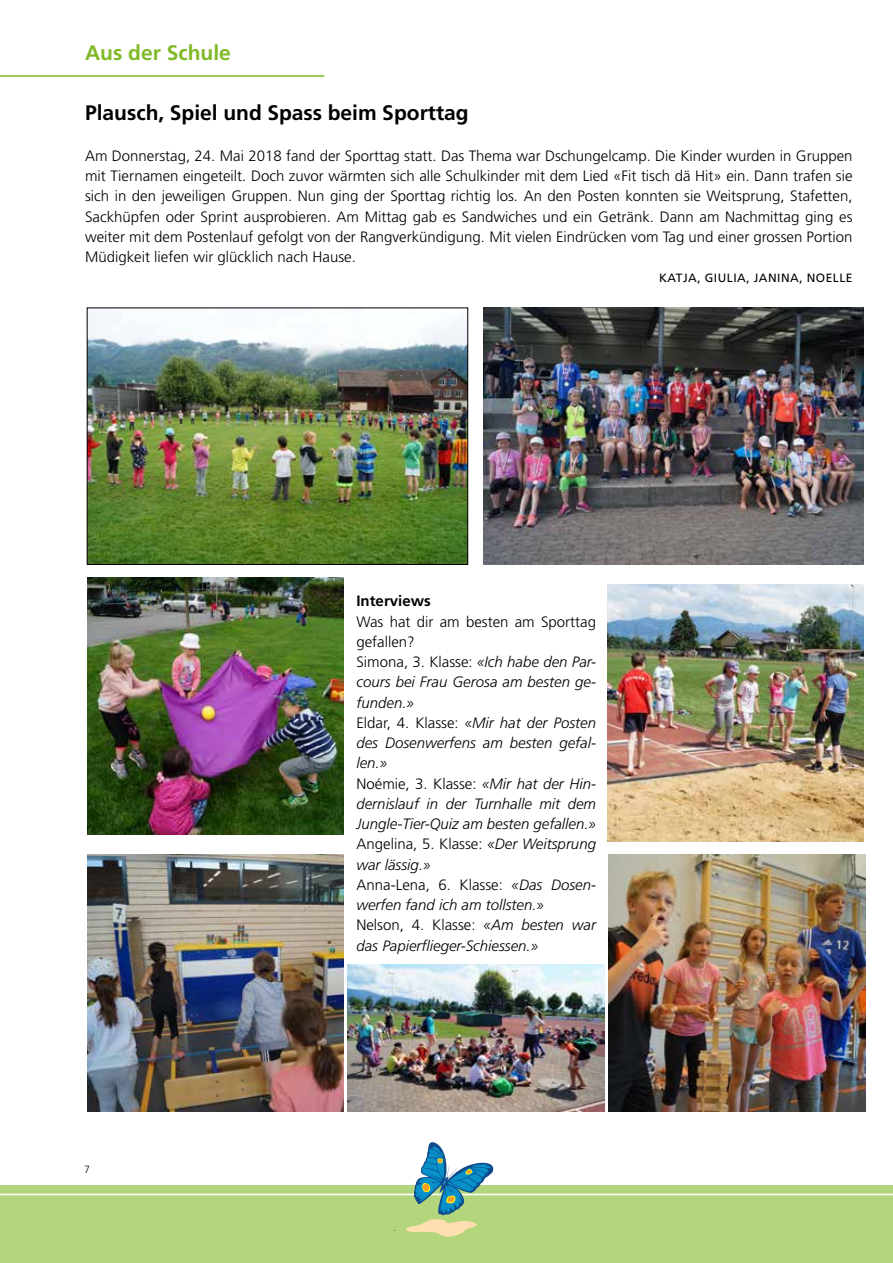
<style>
.page{position:relative;width:893px;height:1263px;background:#fff}
.page>*{position:absolute;margin:0;border:0;box-sizing:border-box;transform-origin:0 0}
.t1{font:700 21px "Frutiger LT Std";color:#000}
.t2{font:700 21px "Frutiger LT Std";color:#80ba27}
.t3{font:300 15px/20.2px "Frutiger LT Std";color:#000;text-align:justify}
.t4{font:italic 300 15px/20.2px "Frutiger LT Std";color:#000}
.t5{font:700 15px "Frutiger LT Std";color:#000}
.t6{font:12px "Frutiger LT Std";letter-spacing:.04em;color:#000}
.t7{font:300 10.5px "Frutiger LT Std";color:#000}
.s1{font-style:normal}
</style>
<div class="page">
<hr style="left:0;top:75px;width:325px;height:2px;background:#80ba27">
<div style="left:0;top:1185px;width:893px;height:78px;background:#b3d67d"></div>
<hr style="left:0;top:1194px;width:893px;height:1px;background:#fff">
<svg style="left:406px;top:1142px;width:87px;height:95px"></svg>
<img style="left:89px;top:311px;width:377px;height:252px">
<div style="left:87px;top:308px;width:381px;height:257px;border:1px solid #000"></div>
<img style="left:483px;top:308px;width:381px;height:256px">
<img style="left:87px;top:578px;width:257px;height:256px">
<img style="left:607px;top:584px;width:257px;height:257px">
<img style="left:87px;top:855px;width:257px;height:256px">
<img style="left:609px;top:855px;width:256px;height:256px">
<img style="left:348px;top:965px;width:256px;height:146px">
<h1 class="t2" style="left:85px;top:40px;width:147px">Aus der Schule</h1>
<h1 class="t1" style="left:85px;top:101px;width:385px">Plausch, Spiel und Spass beim Sporttag</h1>
<p class="t3" style="left:85px;top:146px;width:769px">Am Donnerstag, 24. Mai 2018 fand der Sporttag statt. Das Thema war Dschungelcamp. Die Kinder wurden in Gruppen mit Tiernamen eingeteilt. Doch zuvor wärmten sich alle Schulkinder mit dem Lied «Fit tisch dä Hit» ein. Dann trafen sie sich in den jeweiligen Gruppen. Nun ging der Sporttag richtig los. An den Posten konnten sie Weitsprung, Stafetten, Sackhüpfen oder Sprint ausprobieren. Am Mittag gab es Sandwiches und ein Getränk. Dann am Nachmittag ging es weiter mit dem Postenlauf gefolgt von der Rangverkündigung. Mit vielen Eindrücken vom Tag und einer grossen Portion Müdigkeit liefen wir glücklich nach Hause.</p>
<p class="t6" style="left:659px;top:271px;width:195px">KATJA, GIULIA, JANINA, N OELLE</p>
<p class="t7" style="left:84px;top:1164px;width:7px">7</p>
<p class="t5" style="left:356px;top:592px;width:76px">Interviews</p>
<p class="t4" style="left:356px;top:611px;width:241px"><span class="s1">Was hat dir am besten am Sporttag gefallen?<br>Simona, 3. Klasse:</span> «Ich habe den Par&shy;cours bei Frau Gerosa am besten ge&shy;funden.»<br><span class="s1">Eldar, 4. Klasse:</span> «Mir hat der Posten des Dosenwerfens am besten gefal&shy;len.»<br><span class="s1">Noémie, 3. Klasse:</span> «Mir hat der Hin&shy;dernislauf in der Turnhalle mit dem<br>Jungle-Tier-Quiz am besten gefallen.»<br><span class="s1">Angelina, 5. Klasse:</span> «Der Weitsprung war lässig.»<br><span class="s1">Anna-Lena, 6. Klasse:</span> «Das Dosen&shy;werfen fand ich am tollsten.»<br><span class="s1">Nelson, 4. Klasse:</span> «Am besten war das Papierflieger-Schiessen.»</p>
</div>
